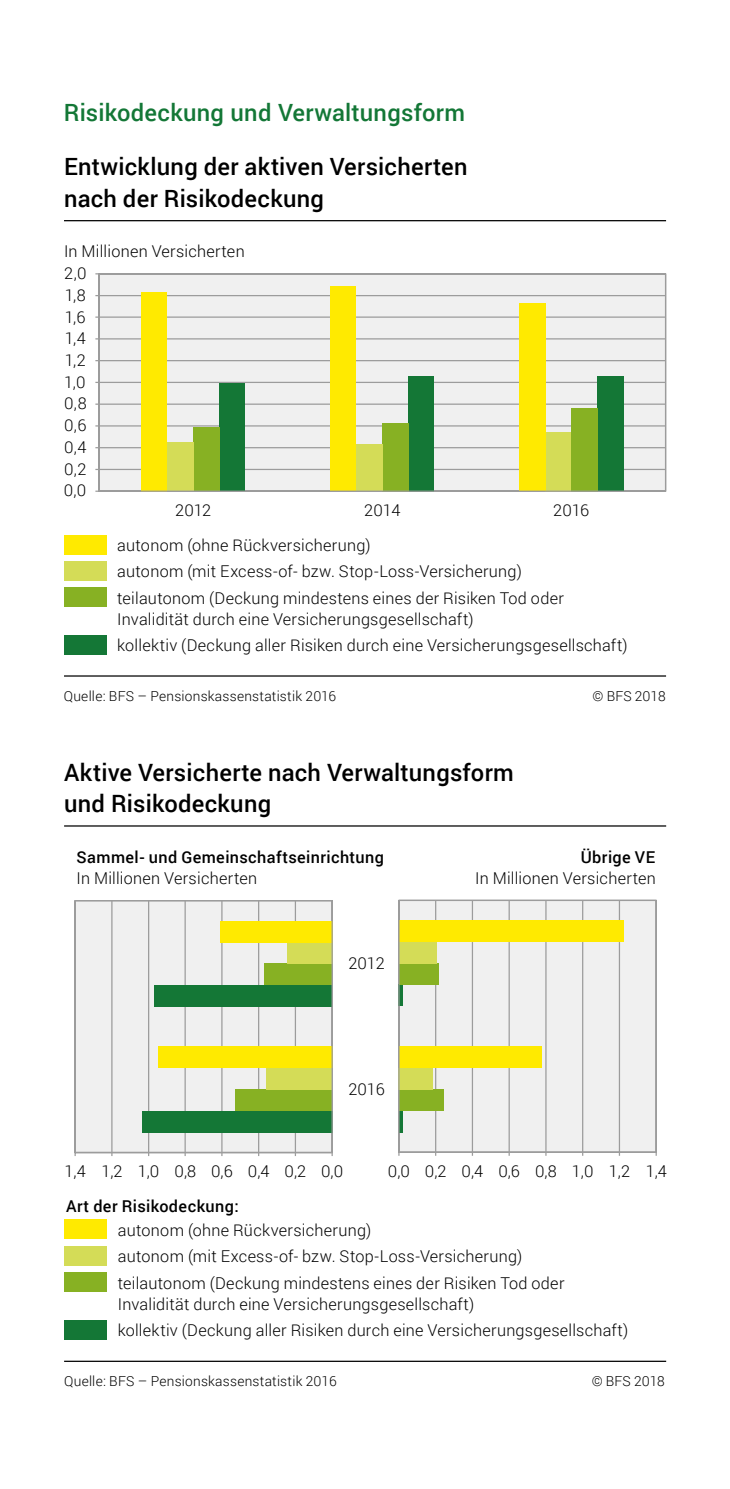
<style>
.page{position:relative;width:730px;height:1489px;background:#fff}
.page>*{position:absolute;margin:0;border:0;box-sizing:border-box;transform-origin:0 0}
.t1{font:500 23.75px/31px "Roboto";letter-spacing:.01em;color:#000}
.TAB_Titel{font:500 23.75px "Roboto";letter-spacing:.01em;color:#137736}
.t2{font:300 16.25px/26.2px "Roboto";letter-spacing:.015em;color:#000}
.t3{font:500 16.25px/21.2px "Roboto";letter-spacing:.025em;color:#000}
.t4{font:300 13.75px "Roboto";letter-spacing:.015em;color:#000}
.s1{font-weight:300}
.s2{font-weight:500}
</style>
<div class="page">
<div style="left:95px;top:274px;width:571px;height:218px;background:#f0f0f0"></div>
<hr style="left:99px;top:469px;width:567px;height:1px;background:#9c9c9c">
<hr style="left:99px;top:447px;width:567px;height:1px;background:#9c9c9c">
<hr style="left:99px;top:425px;width:567px;height:1px;background:#9c9c9c">
<hr style="left:99px;top:403px;width:567px;height:2px;background:#9c9c9c">
<hr style="left:99px;top:382px;width:567px;height:1px;background:#9c9c9c">
<hr style="left:99px;top:360px;width:567px;height:1px;background:#9c9c9c">
<hr style="left:99px;top:338px;width:567px;height:1px;background:#9c9c9c">
<hr style="left:99px;top:316px;width:567px;height:2px;background:#9c9c9c">
<hr style="left:99px;top:295px;width:567px;height:1px;background:#9c9c9c">
<hr style="left:99px;top:273px;width:567px;height:1px;background:#9c9c9c">
<hr style="left:98px;top:274px;width:2px;height:217px;background:#9c9c9c">
<div style="left:219px;top:383px;width:26px;height:108px;background:#147736"></div>
<div style="left:408px;top:376px;width:26px;height:115px;background:#147736"></div>
<div style="left:597px;top:376px;width:26px;height:115px;background:#147736"></div>
<div style="left:193px;top:427px;width:26px;height:64px;background:#87b123"></div>
<div style="left:382px;top:423px;width:26px;height:68px;background:#87b123"></div>
<div style="left:571px;top:408px;width:26px;height:83px;background:#87b123"></div>
<div style="left:167px;top:442px;width:26px;height:49px;background:#d4dc57"></div>
<div style="left:356px;top:444px;width:26px;height:47px;background:#d4dc57"></div>
<div style="left:545px;top:432px;width:26px;height:59px;background:#d4dc57"></div>
<div style="left:141px;top:292px;width:26px;height:199px;background:#ffea00"></div>
<div style="left:330px;top:286px;width:26px;height:205px;background:#ffea00"></div>
<div style="left:519px;top:303px;width:26px;height:188px;background:#ffea00"></div>
<div style="left:64px;top:535px;width:43px;height:19px;background:#ffea00"></div>
<div style="left:64px;top:561px;width:43px;height:19px;background:#d4dc57"></div>
<div style="left:64px;top:587px;width:43px;height:19px;background:#87b123"></div>
<div style="left:64px;top:635px;width:43px;height:19px;background:#147736"></div>
<hr style="left:64px;top:675px;width:602px;height:1px;background:#000">
<hr style="left:64px;top:220px;width:602px;height:1px;background:#000">
<hr style="left:99px;top:490px;width:567px;height:2px;background:#9c9c9c">
<hr style="left:64px;top:825px;width:602px;height:1px;background:#000">
<div style="left:74px;top:900px;width:259px;height:256px;background:#f0f0f0"></div>
<hr style="left:111px;top:900px;width:2px;height:252px;background:#9c9c9c">
<hr style="left:148px;top:900px;width:1px;height:252px;background:#9c9c9c">
<hr style="left:185px;top:900px;width:1px;height:252px;background:#9c9c9c">
<hr style="left:221px;top:900px;width:2px;height:252px;background:#9c9c9c">
<hr style="left:258px;top:900px;width:1px;height:252px;background:#9c9c9c">
<hr style="left:295px;top:900px;width:1px;height:252px;background:#9c9c9c">
<hr style="left:75px;top:1151px;width:257px;height:2px;background:#9c9c9c">
<hr style="left:75px;top:900px;width:1px;height:252px;background:#9c9c9c">
<div style="left:154px;top:985px;width:178px;height:21px;background:#147736"></div>
<div style="left:142px;top:1110px;width:190px;height:22px;background:#147736"></div>
<div style="left:264px;top:963px;width:68px;height:22px;background:#87b123"></div>
<div style="left:235px;top:1089px;width:97px;height:21px;background:#87b123"></div>
<div style="left:287px;top:942px;width:45px;height:21px;background:#d4dc57"></div>
<div style="left:267px;top:1068px;width:65px;height:21px;background:#d4dc57"></div>
<div style="left:220px;top:920px;width:112px;height:22px;background:#ffea00"></div>
<div style="left:158px;top:1046px;width:174px;height:22px;background:#ffea00"></div>
<div style="left:398px;top:899px;width:259px;height:257px;background:#f0f0f0"></div>
<hr style="left:435px;top:900px;width:1px;height:252px;background:#9c9c9c">
<hr style="left:472px;top:900px;width:1px;height:252px;background:#9c9c9c">
<hr style="left:509px;top:900px;width:1px;height:252px;background:#9c9c9c">
<hr style="left:545px;top:900px;width:2px;height:252px;background:#9c9c9c">
<hr style="left:582px;top:900px;width:1px;height:252px;background:#9c9c9c">
<hr style="left:619px;top:900px;width:1px;height:252px;background:#9c9c9c">
<hr style="left:656px;top:900px;width:1px;height:252px;background:#9c9c9c">
<hr style="left:399px;top:1151px;width:257px;height:1px;background:#9c9c9c">
<hr style="left:399px;top:984px;width:4px;height:22px;background:#147736">
<hr style="left:399px;top:1110px;width:3px;height:22px;background:#147736">
<div style="left:399px;top:963px;width:39px;height:21px;background:#87b123"></div>
<div style="left:399px;top:1089px;width:44px;height:21px;background:#87b123"></div>
<div style="left:399px;top:942px;width:37px;height:21px;background:#d4dc57"></div>
<div style="left:399px;top:1067px;width:34px;height:22px;background:#d4dc57"></div>
<div style="left:399px;top:920px;width:224px;height:22px;background:#ffea00"></div>
<div style="left:399px;top:1046px;width:142px;height:21px;background:#ffea00"></div>
<hr style="left:332px;top:900px;width:1px;height:252px;background:#9c9c9c">
<hr style="left:398px;top:900px;width:2px;height:252px;background:#9c9c9c">
<div style="left:65px;top:1219px;width:42px;height:19px;background:#ffea00"></div>
<div style="left:65px;top:1245px;width:42px;height:20px;background:#d4dc57"></div>
<div style="left:65px;top:1272px;width:42px;height:19px;background:#87b123"></div>
<div style="left:65px;top:1320px;width:42px;height:19px;background:#147736"></div>
<hr style="left:64px;top:1360px;width:602px;height:1px;background:#000">
<p class="TAB_Titel" style="left:64px;top:95px;width:403px">Risikodeckung und Verwaltungsform</p>
<p class="t1" style="left:64px;top:151px;width:405px">Entwicklung der aktiven Versicherten nach der Risikodeckung</p>
<p class="t2" style="left:64px;top:237px;width:182px">In Millionen Versicherten</p>
<p class="t2" style="left:64px;top:259px;width:24px">2,0</p>
<p class="t2" style="left:65px;top:281px;width:23px">1,8</p>
<p class="t2" style="left:65px;top:303px;width:22px">1,6</p>
<p class="t2" style="left:65px;top:325px;width:23px">1,4</p>
<p class="t2" style="left:65px;top:346px;width:23px">1,2</p>
<p class="t2" style="left:64px;top:368px;width:23px">1,0</p>
<p class="t2" style="left:64px;top:390px;width:24px">0,8</p>
<p class="t2" style="left:64px;top:411px;width:24px">0,6</p>
<p class="t2" style="left:64px;top:433px;width:24px">0,4</p>
<p class="t2" style="left:64px;top:455px;width:24px">0,2</p>
<p class="t2" style="left:64px;top:477px;width:24px">0,0</p>
<p class="t2" style="left:175px;top:496px;width:38px">2012</p>
<p class="t2" style="left:364px;top:496px;width:38px">2014</p>
<p class="t2" style="left:553px;top:496px;width:38px">2016</p>
<p class="t2" style="left:117px;top:531px;width:448px">autonom (ohne Rückversicherung)<br>autonom (mit Excess-of- bzw. Stop-Loss-Versicherung) teilautonom (Deckung mindestens eines der Risiken Tod oder</p>
<p class="t2" style="left:117px;top:605px;width:512px">Invalidität durch eine Versicherungsgesellschaft)<br>kollektiv (Deckung aller Risiken durch eine Versicherungsgesellschaft)</p>
<p class="t4" style="left:64px;top:686px;width:274px">Quelle: BFS – Pensionskassenstatistik 2016</p>
<p class="t4" style="left:593px;top:686px;width:75px">© BFS 2018</p>
<p class="t1" style="left:64px;top:756px;width:451px">Aktive Versicherte nach Verwaltungsform und Risikodeckung</p>
<p class="t3" style="left:77px;top:846px;width:309px">Sammel- und Gemeinschaftseinrichtung<br><span class="s1">In Millionen Versicherten</span></p>
<p class="t2" style="left:475px;top:846px;width:182px;line-height:21.2px;text-align:right"><span class="s2">Übrige VE<br></span>In Millionen Versicherten</p>
<p class="t2" style="left:348px;top:949px;width:38px">2012</p>
<p class="t2" style="left:348px;top:1075px;width:38px">2016</p>
<p class="t2" style="left:65px;top:1157px;width:280px">1,4 1,2 1,0 0,8 0,6 0,4 0,2 0,0</p>
<p class="t2" style="left:388px;top:1157px;width:280px">0,0 0,2 0,4 0,6 0,8 1,0 1,2 1,4</p>
<p class="t3" style="left:66px;top:1194px;width:174px">Art der Risikodeckung:</p>
<p class="t2" style="left:118px;top:1216px;width:448px">autonom (ohne Rückversicherung)<br>autonom (mit Excess-of- bzw. Stop-Loss-Versicherung) teilautonom (Deckung mindestens eines der Risiken Tod oder</p>
<p class="t2" style="left:118px;top:1290px;width:512px">Invalidität durch eine Versicherungsgesellschaft)<br>kollektiv (Deckung aller Risiken durch eine Versicherungsgesellschaft)</p>
<p class="t4" style="left:64px;top:1371px;width:274px">Quelle: BFS – Pensionskassenstatistik 2016</p>
<p class="t4" style="left:592px;top:1371px;width:75px">© BFS 2018</p>
</div>
